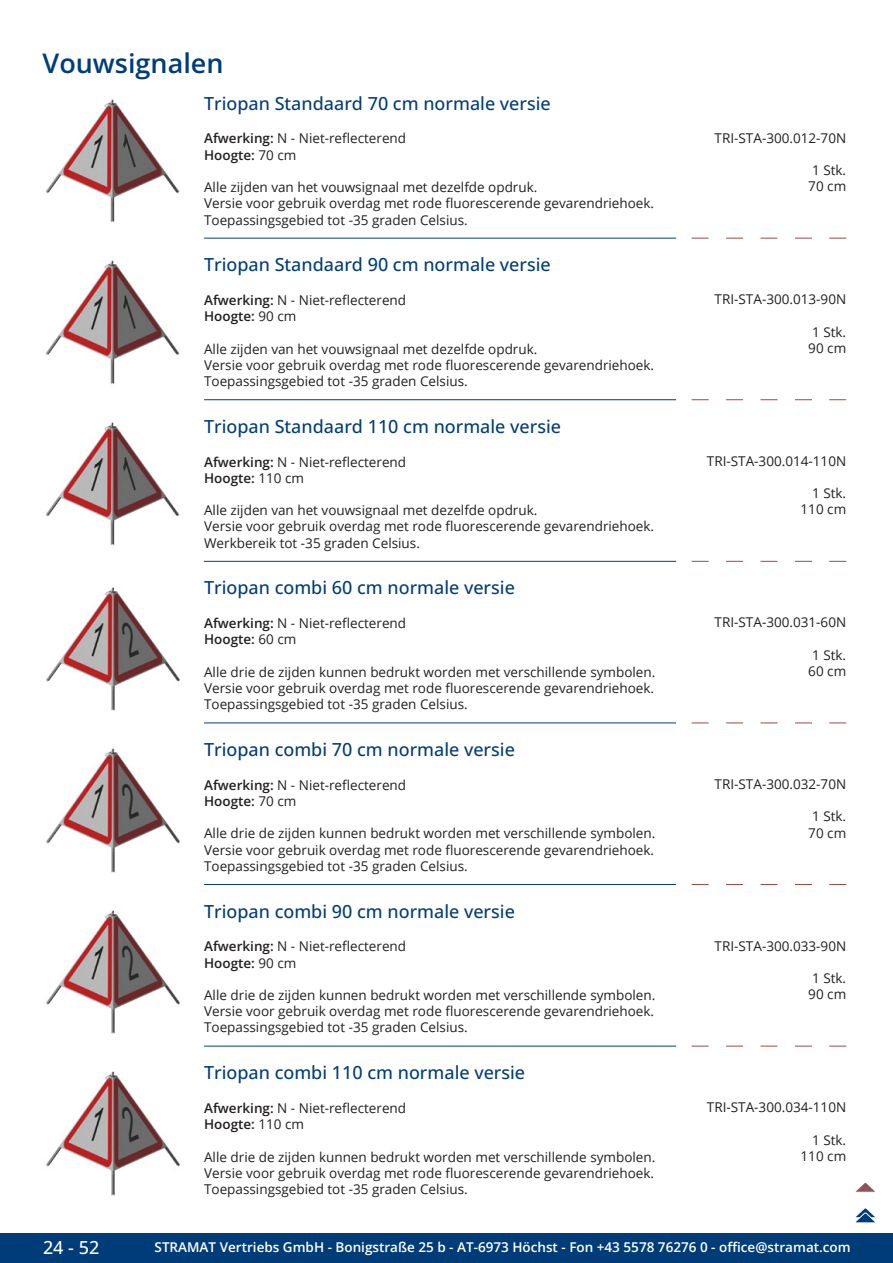
<style>
.page{position:relative;width:893px;height:1263px;background:#fff}
.page>*{position:absolute;margin:0;border:0;box-sizing:border-box;transform-origin:0 0}
.GruppeName{font:600 27px "Open Sans";color:#003d78}
.ArtikelName{font:500 18px "Open Sans";color:#003d78}
.t1{font:500 18px "Open Sans";color:#fff}
.Beschreibung{font:13.5px/16.2px "Open Sans";color:#231f20}
.ArtikelNummer{font:13.5px "Open Sans";color:#231f20}
.t2{font:600 13.5px "Open Sans";color:#fff}
.s1{font-weight:600}
</style>
<div class="page">
<div style="left:0;top:1233px;width:893px;height:30px;background:#003d78"></div>
<img style="left:46px;top:99px;width:134px;height:124px">
<img style="left:46px;top:260px;width:134px;height:124px">
<svg style="left:692px;top:238px;width:17px;height:1px"></svg>
<svg style="left:726px;top:238px;width:17px;height:1px"></svg>
<svg style="left:760px;top:238px;width:17px;height:1px"></svg>
<svg style="left:795px;top:238px;width:17px;height:1px"></svg>
<svg style="left:829px;top:238px;width:17px;height:1px"></svg>
<hr style="left:204px;top:238px;width:472px;height:1px;background:#003d78">
<img style="left:46px;top:422px;width:134px;height:124px">
<svg style="left:692px;top:399px;width:17px;height:1px"></svg>
<svg style="left:726px;top:399px;width:17px;height:1px"></svg>
<svg style="left:760px;top:399px;width:17px;height:1px"></svg>
<svg style="left:795px;top:399px;width:17px;height:1px"></svg>
<svg style="left:829px;top:399px;width:17px;height:1px"></svg>
<hr style="left:204px;top:399px;width:472px;height:1px;background:#003d78">
<img style="left:46px;top:587px;width:134px;height:124px">
<svg style="left:692px;top:561px;width:17px;height:1px"></svg>
<svg style="left:726px;top:561px;width:17px;height:1px"></svg>
<svg style="left:760px;top:561px;width:17px;height:1px"></svg>
<svg style="left:795px;top:561px;width:17px;height:1px"></svg>
<svg style="left:829px;top:561px;width:17px;height:1px"></svg>
<hr style="left:204px;top:561px;width:472px;height:1px;background:#003d78">
<img style="left:46px;top:748px;width:134px;height:125px">
<svg style="left:692px;top:723px;width:17px;height:1px"></svg>
<svg style="left:726px;top:723px;width:17px;height:1px"></svg>
<svg style="left:760px;top:723px;width:17px;height:1px"></svg>
<svg style="left:795px;top:723px;width:17px;height:1px"></svg>
<svg style="left:829px;top:723px;width:17px;height:1px"></svg>
<hr style="left:204px;top:723px;width:472px;height:1px;background:#003d78">
<img style="left:46px;top:910px;width:134px;height:124px">
<svg style="left:692px;top:884px;width:17px;height:1px"></svg>
<svg style="left:726px;top:884px;width:17px;height:1px"></svg>
<svg style="left:760px;top:884px;width:17px;height:1px"></svg>
<svg style="left:795px;top:884px;width:17px;height:1px"></svg>
<svg style="left:829px;top:884px;width:17px;height:1px"></svg>
<hr style="left:204px;top:884px;width:472px;height:1px;background:#003d78">
<img style="left:46px;top:1071px;width:134px;height:125px">
<svg style="left:692px;top:1046px;width:17px;height:1px"></svg>
<svg style="left:726px;top:1046px;width:17px;height:1px"></svg>
<svg style="left:760px;top:1046px;width:17px;height:1px"></svg>
<svg style="left:795px;top:1046px;width:17px;height:1px"></svg>
<svg style="left:829px;top:1046px;width:17px;height:1px"></svg>
<hr style="left:204px;top:1046px;width:472px;height:1px;background:#003d78">
<svg style="left:856px;top:1183px;width:19px;height:9px"></svg>
<svg style="left:855px;top:1208px;width:21px;height:15px"></svg>
<p class="GruppeName" style="left:43px;top:44px;width:183px">Vouwsignalen</p>
<p class="ArtikelName" style="left:204px;top:91px;width:348px">Triopan Standaard 70 cm normale versie</p>
<p class="Beschreibung" style="left:204px;top:130px;width:204px"><span class="s1">Afwerking:</span> N - Niet-reflecterend<br><span class="s1">Hoogte:</span> 70 cm</p>
<p class="Beschreibung" style="left:204px;top:179px;width:452px">Alle zijden van het vouwsignaal met dezelfde opdruk.<br>Versie voor gebruik overdag met rode fluorescerende gevarendriehoek.<br>Toepassingsgebied tot -35 graden Celsius.</p>
<p class="ArtikelName" style="left:204px;top:252px;width:348px">Triopan Standaard 90 cm normale versie</p>
<p class="Beschreibung" style="left:204px;top:292px;width:204px"><span class="s1">Afwerking:</span> N - Niet-reflecterend<br><span class="s1">Hoogte:</span> 90 cm</p>
<p class="Beschreibung" style="left:204px;top:340px;width:452px">Alle zijden van het vouwsignaal met dezelfde opdruk.<br>Versie voor gebruik overdag met rode fluorescerende gevarendriehoek.<br>Toepassingsgebied tot -35 graden Celsius.</p>
<p class="ArtikelName" style="left:204px;top:414px;width:358px">Triopan Standaard 110 cm normale versie</p>
<p class="Beschreibung" style="left:204px;top:453px;width:204px"><span class="s1">Afwerking:</span> N - Niet-reflecterend<br><span class="s1">Hoogte:</span> 110 cm</p>
<p class="Beschreibung" style="left:204px;top:502px;width:452px">Alle zijden van het vouwsignaal met dezelfde opdruk.<br>Versie voor gebruik overdag met rode fluorescerende gevarendriehoek.<br>Werkbereik tot -35 graden Celsius.</p>
<p class="ArtikelName" style="left:204px;top:575px;width:312px">Triopan combi 60 cm normale versie</p>
<p class="Beschreibung" style="left:204px;top:615px;width:204px"><span class="s1">Afwerking:</span> N - Niet-reflecterend<br><span class="s1">Hoogte:</span> 60 cm</p>
<p class="Beschreibung" style="left:204px;top:663px;width:453px;text-align:justify">Alle drie de zijden kunnen bedrukt worden met verschillende symbolen.<br>Versie voor gebruik overdag met rode fluorescerende gevarendriehoek.<br>Toepassingsgebied tot -35 graden Celsius.</p>
<p class="ArtikelName" style="left:204px;top:737px;width:312px">Triopan combi 70 cm normale versie</p>
<p class="Beschreibung" style="left:204px;top:776px;width:204px"><span class="s1">Afwerking:</span> N - Niet-reflecterend<br><span class="s1">Hoogte:</span> 70 cm</p>
<p class="Beschreibung" style="left:204px;top:825px;width:453px;text-align:justify">Alle drie de zijden kunnen bedrukt worden met verschillende symbolen.<br>Versie voor gebruik overdag met rode fluorescerende gevarendriehoek.<br>Toepassingsgebied tot -35 graden Celsius.</p>
<p class="ArtikelName" style="left:204px;top:899px;width:312px">Triopan combi 90 cm normale versie</p>
<p class="Beschreibung" style="left:204px;top:938px;width:204px"><span class="s1">Afwerking:</span> N - Niet-reflecterend<br><span class="s1">Hoogte:</span> 90 cm</p>
<p class="Beschreibung" style="left:204px;top:987px;width:453px;text-align:justify">Alle drie de zijden kunnen bedrukt worden met verschillende symbolen.<br>Versie voor gebruik overdag met rode fluorescerende gevarendriehoek.<br>Toepassingsgebied tot -35 graden Celsius.</p>
<p class="ArtikelName" style="left:204px;top:1060px;width:323px">Triopan combi 110 cm normale versie</p>
<p class="Beschreibung" style="left:204px;top:1100px;width:204px"><span class="s1">Afwerking:</span> N - Niet-reflecterend<br><span class="s1">Hoogte:</span> 110 cm</p>
<p class="Beschreibung" style="left:204px;top:1148px;width:453px;text-align:justify">Alle drie de zijden kunnen bedrukt worden met verschillende symbolen.<br>Versie voor gebruik overdag met rode fluorescerende gevarendriehoek.<br>Toepassingsgebied tot -35 graden Celsius.</p>
<p class="ArtikelNummer" style="left:715px;top:128px;width:133px">TRI-STA-300.012-70N</p>
<p class="ArtikelNummer" style="left:812px;top:161px;width:36px">1 Stk.</p>
<p class="ArtikelNummer" style="left:808px;top:177px;width:39px">70 cm</p>
<p class="ArtikelNummer" style="left:715px;top:290px;width:133px">TRI-STA-300.013-90N</p>
<p class="ArtikelNummer" style="left:812px;top:322px;width:36px">1 Stk.</p>
<p class="ArtikelNummer" style="left:808px;top:339px;width:39px">90 cm</p>
<p class="ArtikelNummer" style="left:707px;top:452px;width:141px">TRI-STA-300.014-110N</p>
<p class="ArtikelNummer" style="left:812px;top:484px;width:36px">1 Stk.</p>
<p class="ArtikelNummer" style="left:800px;top:500px;width:47px">110 cm</p>
<p class="ArtikelNummer" style="left:715px;top:613px;width:133px">TRI-STA-300.031-60N</p>
<p class="ArtikelNummer" style="left:812px;top:646px;width:36px">1 Stk.</p>
<p class="ArtikelNummer" style="left:808px;top:662px;width:39px">60 cm</p>
<p class="ArtikelNummer" style="left:715px;top:775px;width:133px">TRI-STA-300.032-70N</p>
<p class="ArtikelNummer" style="left:812px;top:807px;width:36px">1 Stk.</p>
<p class="ArtikelNummer" style="left:808px;top:823px;width:39px">70 cm</p>
<p class="ArtikelNummer" style="left:715px;top:936px;width:133px">TRI-STA-300.033-90N</p>
<p class="ArtikelNummer" style="left:812px;top:969px;width:36px">1 Stk.</p>
<p class="ArtikelNummer" style="left:808px;top:985px;width:39px">90 cm</p>
<p class="ArtikelNummer" style="left:707px;top:1098px;width:141px">TRI-STA-300.034-110N</p>
<p class="ArtikelNummer" style="left:812px;top:1130px;width:36px">1 Stk.</p>
<p class="ArtikelNummer" style="left:800px;top:1147px;width:47px">110 cm</p>
<h2 class="t1" style="left:43px;top:1234px;width:58px">24 - 52</h2>
<p class="t2" style="left:155px;top:1238px;width:698px">STRAMAT Vertriebs GmbH - Bonigstraße 25 b - AT-6973 Höchst - Fon +43 5578 76276 0 - office@stramat.com</p>
</div>
